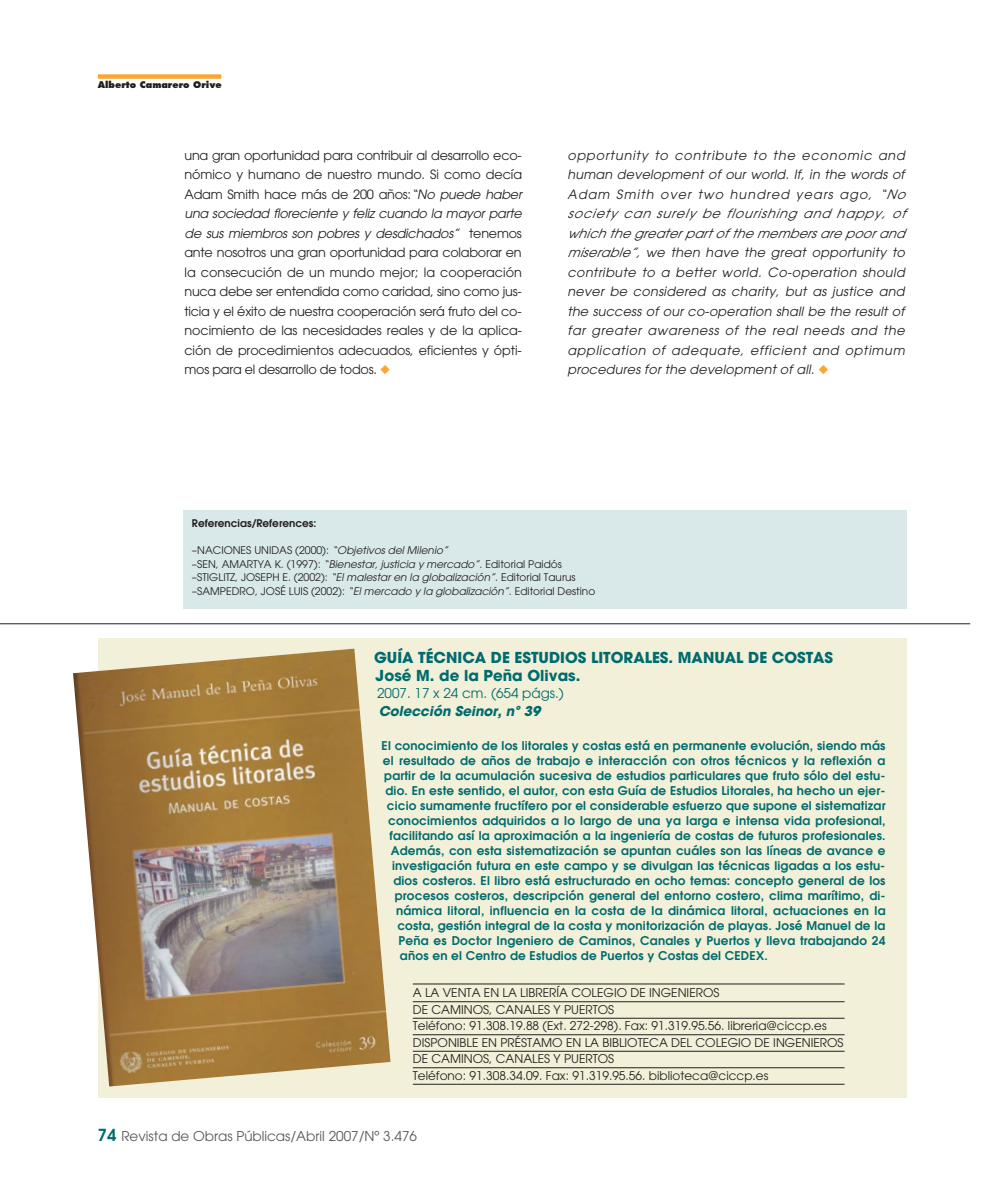
<style>
.page{position:relative;width:983px;height:1195px;background:#fff}
.page>*{position:absolute;margin:0;border:0;box-sizing:border-box;transform-origin:0 0}
.t1{font:700 15px/18px "Avant Garde";color:#006b6e}
.t2{font:13.5px "Avant Garde";color:#57585a}
.t3{font:13.5px "Avant Garde";color:#006b6e}
.t4{font:italic 700 13.5px "Avant Garde";color:#006b6e}
.t5{font:12.75px/19.5px "Avant Garde";letter-spacing:-.015em;color:#231f20;text-align:justify}
.t6{font:italic 12.75px/19.5px "Avant Garde";letter-spacing:.015em;color:#231f20;text-align:justify}
.t7{font:600 12px "Avant Garde";letter-spacing:.015em;color:#006b6e}
.t8{font:12px/16.5px "Avant Garde";color:#231f20}
.t9{font:10.5px/13.5px "Avant Garde";color:#231f20}
.t10{font:600 10.5px "Avant Garde";color:#231f20}
.t11{font:800 9px "Futura";color:#231f20}
.s1{font-style:italic}
.s2{color:#faa633}
.s3{font-weight:600;font-size:16.5px;color:#006b6e}
</style>
<div class="page">
<div style="left:98px;top:74px;width:123px;height:5px;background:#faa633"></div>
<div style="left:183px;top:510px;width:723px;height:99px;background:#d9e9ea"></div>
<hr style="left:0;top:623px;width:969px;height:1px;background:#231f20">
<div style="left:98px;top:638px;width:808px;height:459px;background:#f2f0d8"></div>
<img style="left:73px;top:649px;width:317px;height:437px">
<hr style="left:413px;top:983px;width:431px;height:1px;background:#231f20">
<hr style="left:413px;top:1001px;width:431px;height:1px;background:#231f20">
<hr style="left:413px;top:1018px;width:431px;height:1px;background:#231f20">
<hr style="left:413px;top:1034px;width:431px;height:1px;background:#231f20">
<hr style="left:413px;top:1051px;width:431px;height:1px;background:#231f20">
<hr style="left:413px;top:1067px;width:431px;height:1px;background:#231f20">
<hr style="left:413px;top:1084px;width:431px;height:1px;background:#231f20">
<p class="t11" style="left:98px;top:81px;width:125px">Alberto Camarero Orive</p>
<p class="t5" style="left:184px;top:147px;width:339px">una gran oportunidad para contribuir al desarrollo eco&shy;nómico y humano de nuestro mundo. Si como decía Adam Smith hace más de 200 años:<span class="s1">“No puede haber una sociedad floreciente y feliz cuando la mayor parte de sus miembros son pobres y desdichados”</span> tenemos ante nosotros una gran oportunidad para colaborar en la consecución de un mundo mejor; la cooperación nuca debe ser entendida como caridad, sino como jus&shy;ticia y el éxito de nuestra cooperación será fruto del co&shy;nocimiento de las necesidades reales y de la aplica&shy;ción de procedimientos adecuados, eficientes y ópti&shy;mos para el desarrollo de todos. <span class="s2">◆</span></p>
<p class="t6" style="left:567px;top:147px;width:339px">opportunity to contribute to the economic and human development of our world. If, in the words of Adam Smith over two hundred years ago, “No society can surely be flourishing and happy, of which the greater part of the members are poor and miserable”, we then have the great opportunity to contribute to a better world. Co-operation should never be considered as charity, but as justice and the success of our co-operation shall be the result of far greater awareness of the real needs and the application of adequate, efficient and optimum procedures for the development of all. <span class="s2">◆</span></p>
<p class="t10" style="left:192px;top:519px;width:126px">Referencias/References:</p>
<p class="t9" style="left:192px;top:544px;width:404px">–NACIONES UNIDAS (2000): <span class="s1">“Objetivos del Milenio”<br></span>–SEN, AMARTYA K. (1997): <span class="s1">“Bienestar, justicia y mercado”</span>. Editorial Paidós –STIGLITZ, JOSEPH E. (2002): <span class="s1">“El malestar en la globalización”</span>. Editorial Taurus –SAMPEDRO, JOSÉ LUIS (2002): <span class="s1">“El mercado y la globalización”</span>. Editorial Destino</p>
<p class="t1" style="left:374px;top:651px;width:460px">GUÍA TÉCNICA DE ESTUDIOS LITORALES. MANUAL DE COSTAS<br>José M. de la Peña Olivas.</p>
<p class="t3" style="left:377px;top:688px;width:188px">2007. 17 x 24 cm. (654 págs.)</p>
<p class="t4" style="left:378px;top:706px;width:163px">Colección Seinor, nº 39</p>
<p class="t7" style="left:381px;top:741px;width:505px">El conocimiento de los litorales y costas está en permanente evolución, siendo más</p>
<p class="t7" style="left:383px;top:756px;width:504px">el resultado de años de trabajo e interacción con otros técnicos y la reflexión a</p>
<p class="t7" style="left:384px;top:771px;width:503px">partir de la acumulación sucesiva de estudios particulares que fruto sólo del estu-</p>
<p class="t7" style="left:385px;top:786px;width:501px">dio. En este sentido, el autor, con esta Guía de Estudios Litorales, ha hecho un ejer-</p>
<p class="t7" style="left:387px;top:801px;width:500px">cicio sumamente fructífero por el considerable esfuerzo que supone el sistematizar</p>
<p class="t7" style="left:388px;top:816px;width:499px">conocimientos adquiridos a lo largo de una ya larga e intensa vida profesional,</p>
<p class="t7" style="left:389px;top:831px;width:497px">facilitando así la aproximación a la ingeniería de costas de futuros profesionales.</p>
<p class="t7" style="left:390px;top:846px;width:496px">Además, con esta sistematización se apuntan cuáles son las líneas de avance e</p>
<p class="t7" style="left:392px;top:861px;width:494px">investigación futura en este campo y se divulgan las técnicas ligadas a los estu-</p>
<p class="t7" style="left:393px;top:876px;width:493px">dios costeros. El libro está estructurado en ocho temas: concepto general de los</p>
<p class="t7" style="left:394px;top:891px;width:492px">procesos costeros, descripción general del entorno costero, clima marítimo, di-</p>
<p class="t7" style="left:396px;top:906px;width:491px">námica litoral, influencia en la costa de la dinámica litoral, actuaciones en la</p>
<p class="t7" style="left:397px;top:921px;width:489px">costa, gestión integral de la costa y monitorización de playas. José Manuel de la</p>
<p class="t7" style="left:398px;top:936px;width:488px">Peña es Doctor Ingeniero de Caminos, Canales y Puertos y lleva trabajando 24</p>
<p class="t7" style="left:400px;top:951px;width:369px">años en el Centro de Estudios de Puertos y Costas del CEDEX.</p>
<p class="t8" style="left:413px;top:985px;width:432px">A LA VENTA EN LA LIBRERÍA COLEGIO DE INGENIEROS<br>DE CAMINOS, CANALES Y PUERTOS<br>Teléfono: 91.308.19.88 (Ext. 272-298). Fax: 91.319.95.56. libreria@ciccp.es DISPONIBLE EN PRÉSTAMO EN LA BIBLIOTECA DEL COLEGIO DE INGENIEROS DE CAMINOS, CANALES Y PUERTOS<br>Teléfono: 91.308.34.09. Fax: 91.319.95.56. biblioteca@ciccp.es</p>
<p class="t2" style="left:98px;top:1130px;width:320px"><span class="s3">74</span> Revista de Obras Públicas/Abril 2007/Nº 3.476</p>
</div>
